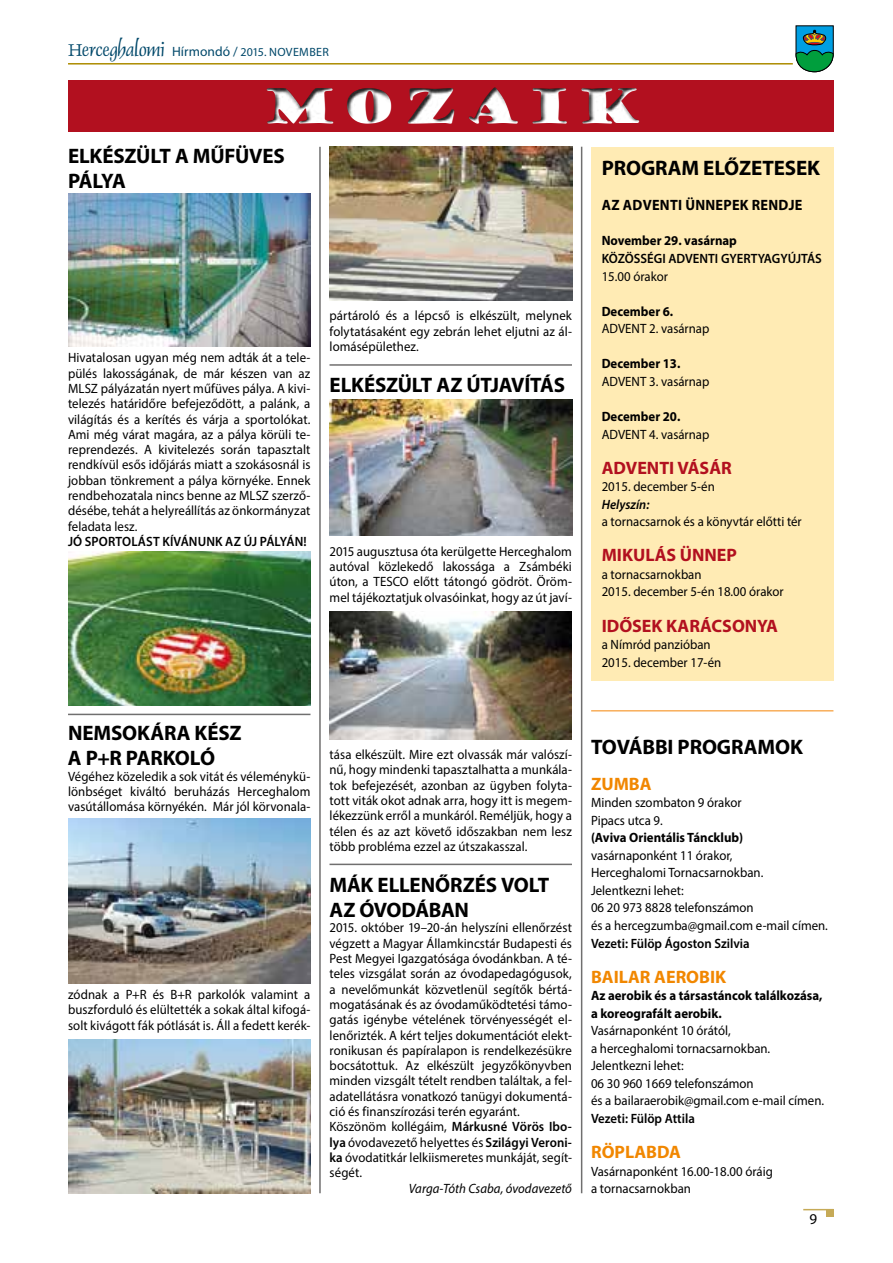
<style>
.page{position:relative;width:893px;height:1263px;background:#fff}
.page>*{position:absolute;margin:0;border:0;box-sizing:border-box;transform-origin:0 0}
.t1{font:46.5px "Goudy Stout";letter-spacing:.13em;color:#fff;scale:.95 1}
.t2{font:700 21px/25.5px "Myriad Pro";letter-spacing:-.005em;color:#000}
.t3{font:700 18px "Myriad Pro";color:#b2101f}
.t4{font:700 18px "Myriad Pro";color:#f18700}
.t5{font:700 15px "Myriad Pro";color:#000;scale:.95 1}
.t6{font:15px "Myriad Pro";color:#000}
.t7{font:13.5px/15.3px "Myriad Pro";color:#000;scale:.95 1}
.t8{font:700 13.5px/17.5px "Myriad Pro";color:#000;scale:.95 1}
.t9{font:600 13.5px "Myriad Pro";color:#000;scale:.95 1}
.t10{font:italic 13.5px "Myriad Pro";color:#000;scale:.95 1}
.t11{font:italic 600 13.5px "Myriad Pro";color:#000;scale:.95 1}
.t12{font:12px "Myriad Pro";letter-spacing:.025em;color:#00486a}
.s1{font-family:"Dauphin PFL";font-size:19.5px}
.s2{font-size:13.5px}
.s3{font-weight:600}
</style>
<div class="page">
<hr style="left:68px;top:63px;width:725px;height:2px;background:#ad8c01">
<hr style="left:803px;top:1209px;width:31px;height:1px;background:#c6aa57">
<div style="left:826px;top:1209px;width:8px;height:7px;background:#c6aa57"></div>
<svg style="left:795px;top:26px;width:39px;height:46px;background:#288d82"></svg>
<div style="left:591px;top:147px;width:242px;height:533px;background:#ffebb4"></div>
<hr style="left:319px;top:147px;width:2px;height:1046px;background:#706f6f">
<hr style="left:581px;top:147px;width:1px;height:1046px;background:#706f6f">
<img style="left:68px;top:193px;width:242px;height:154px">
<img style="left:68px;top:552px;width:242px;height:153px">
<img style="left:68px;top:819px;width:242px;height:164px">
<img style="left:68px;top:1040px;width:242px;height:153px">
<img style="left:330px;top:147px;width:242px;height:153px">
<img style="left:330px;top:399px;width:242px;height:137px">
<img style="left:330px;top:612px;width:242px;height:127px">
<div style="left:68px;top:81px;width:765px;height:51px;background:#b2101f"></div>
<div style="left:262px;top:83px;width:381px;height:43px;background:#000;opacity:.85"></div>
<hr style="left:68px;top:714px;width:242px;height:1px;background:#706f6f">
<hr style="left:329px;top:364px;width:243px;height:2px;background:#706f6f">
<hr style="left:329px;top:864px;width:243px;height:1px;background:#706f6f">
<hr style="left:591px;top:710px;width:242px;height:1px;background:#f8ae5a">
<p class="t12" style="left:68px;top:45px;width:262px"><span class="s1">Herceghalomi</span> <span class="s2">Hírmondó /</span> 2015. november</p>
<h1 class="t1" style="left:262px;top:76px;width:402px">MOZAIK</h1>
<h2 class="t2" style="left:68px;top:142px;width:218px">ELKÉSZÜLT A MŰFÜVES<br>PÁLYA</h2>
<p class="t7" style="left:68px;top:350px;width:257px;text-align:justify">Hivatalosan ugyan még nem adták át a tele&shy;pülés lakosságának, de már készen van az MLSZ pályázatán nyert műfüves pálya. A kivi&shy;telezés határidőre befejeződött, a palánk, a világítás és a kerítés és várja a sportolókat.<br>Ami még várat magára, az a pálya körüli te&shy;reprendezés. A kivitelezés során tapasztalt rendkívül esős időjárás miatt a szokásosnál is jobban tönkrement a pálya környéke. Ennek rendbehozatala nincs benne az MLSZ szerző&shy;désébe, tehát a helyreállítás az önkormányzat feladata lesz.</p>
<p class="t9" style="left:68px;top:533px;width:253px">JÓ SPORTOLÁST KÍVÁNUNK AZ ÚJ PÁLYÁN!</p>
<p class="t7" style="left:330px;top:308px;width:257px;text-align:justify">pártároló és a lépcső is elkészült, melynek folytatásaként egy zebrán lehet eljutni az ál&shy;lomásépülethez.</p>
<h2 class="t2" style="left:330px;top:371px;width:237px">ELKÉSZÜLT AZ ÚTJAVÍTÁS</h2>
<p class="t7" style="left:330px;top:543px;width:257px;text-align:justify">2015 augusztusa óta kerülgette Herceghalom autóval közlekedő lakossága a Zsámbéki úton, a TESCO előtt tátongó gödröt. Öröm&shy;mel tájékoztatjuk olvasóinkat, hogy az út javí-</p>
<h2 class="t2" style="left:602px;top:155px;width:69px">PROGRAM</h2>
<h2 class="t2" style="left:703px;top:155px;width:118px">ELŐZETESEK</h2>
<p class="t5" style="left:602px;top:195px;width:43px">Az adven</p>
<p class="t5" style="left:670px;top:195px;width:27px">ti ünnepek</p>
<p class="t5" style="left:752px;top:195px;width:19px">rendje</p>
<p class="t8" style="left:602px;top:232px;width:144px">November 29. vasárnap</p>
<p class="t9" style="left:602px;top:250px;width:233px">KÖZÖSSÉGI ADVENTI GYERTYAGYÚJTÁS</p>
<p class="t7" style="left:602px;top:268px;width:71px">15.00 órakor</p>
<p class="t8" style="left:602px;top:302px;width:77px">December 6.</p>
<p class="t7" style="left:602px;top:321px;width:115px">ADVENT 2. vasárnap</p>
<p class="t8" style="left:602px;top:354px;width:84px">December 13.</p>
<p class="t7" style="left:602px;top:373px;width:115px">ADVENT 3. vasárnap</p>
<p class="t8" style="left:602px;top:407px;width:84px">December 20.</p>
<p class="t7" style="left:602px;top:426px;width:115px">ADVENT 4. vasárnap</p>
<h3 class="t3" style="left:602px;top:456px;width:130px">ADVENTI VÁSÁR</h3>
<p class="t7" style="left:602px;top:479px;width:121px">2015. december 5-én</p>
<p class="t11" style="left:602px;top:496px;width:52px">Helyszín:</p>
<p class="t7" style="left:602px;top:514px;width:212px">a tornacsarnok és a könyvtár előtti tér</p>
<h3 class="t3" style="left:602px;top:543px;width:137px">MIKULÁS ÜNNEP</h3>
<p class="t7" style="left:602px;top:565px;width:193px;line-height:17.5px">a tornacsarnokban<br>2015. december 5-én 18.00 órakor</p>
<h3 class="t3" style="left:602px;top:614px;width:177px">IDŐSEK KARÁCSONYA</h3>
<p class="t7" style="left:602px;top:636px;width:127px;line-height:17.5px">a Nímród panzióban<br>2015. december 17-én</p>
<h2 class="t2" style="left:68px;top:719px;width:175px">NEMSOKÁRA KÉSZ<br>A P+R PAR KOLÓ</h2>
<p class="t7" style="left:68px;top:768px;width:257px;text-align:justify">Végéhez közeledik a sok vitát és véleménykü&shy;lönbséget kiváltó beruházás Herceghalom vasútállomása környékén. Már jól körvonala-</p>
<p class="t7" style="left:68px;top:987px;width:257px;text-align:justify">zódnak a P+R és B+R parkolók valamint a buszforduló és elültették a sokak által kifogá&shy;solt kivágott fák pótlását is. Áll a fedett kerék-</p>
<p class="t7" style="left:330px;top:747px;width:257px;text-align:justify">tása elkészült. Mire ezt olvassák már valószí&shy;nű, hogy mindenki tapasztalhatta a munkála&shy;tok befejezését, azonban az ügyben folyta&shy;tott viták okot adnak arra, hogy itt is megem&shy;lékezzünk erről a munkáról. Reméljük, hogy a télen és az azt követő időszakban nem lesz több probléma ezzel az útszakasszal.</p>
<h2 class="t2" style="left:330px;top:871px;width:197px">MÁK ELLENŐRZÉS VOLT<br>AZ ÓVODÁBAN</h2>
<p class="t7" style="left:330px;top:920px;width:257px">2015. október 19–20-án helyszíni ellenőrzést végzett a Magyar Államkincstár Budapesti és Pest Megyei Igazgatósága óvodánkban. A té&shy;teles vizsgálat során az óvodapedagógusok, a nevelőmunkát közvetlenül segítők bértá&shy;mogatásának és az óvodaműködtetési támo&shy;gatás igénybe vételének törvényességét el&shy;lenőrizték. A kért teljes dokumentációt elekt&shy;ronikusan és papíralapon is rendelkezésükre bocsátottuk. Az elkészült jegyzőkönyvben minden vizsgált tételt rendben találtak, a fel&shy;adatellátásra vonatkozó tanügyi dokumentá&shy;ció és finanszírozási terén egyaránt.<br>Köszönöm kollégáim, <span class="s3">Márkusné Vörös Ibo&shy;lya</span> óvodavezető helyettes és <span class="s3">Szilágyi Veroni&shy;ka</span> óvodatitkár lelkiismeretes munkáját, segít&shy;ségét.</p>
<p class="t10" style="left:409px;top:1180px;width:173px">Varga-Tóth Csaba, óvodavezető</p>
<h2 class="t2" style="left:591px;top:734px;width:156px">TOVÁBBI PROGRAMO</h2>
<h2 class="t2" style="left:790px;top:734px;width:14px">K</h2>
<h3 class="t4" style="left:591px;top:772px;width:36px">ZUMBA</h3>
<p class="t7" style="left:591px;top:793px;width:160px;line-height:17.5px">Minden szombaton 9 órakor<br>Pipacs utca 9.</p>
<p class="t8" style="left:591px;top:828px;width:162px">(Aviva Orientális Táncklub)</p>
<p class="t7" style="left:591px;top:846px;width:251px;line-height:17.5px">vasárnaponként 11 órakor,<br>Herceghalomi Tornacsarnokban.<br>Jelentkezni lehet:<br>06 20 973 8828 telefonszámon<br>és a hercegzumba@gmail.com e-mail címen.</p>
<p class="t9" style="left:591px;top:934px;width:168px">Vezeti: Fülöp Ágoston Szilvia</p>
<h3 class="t4" style="left:591px;top:965px;width:39px">BAILAR</h3>
<h3 class="t4" style="left:654px;top:965px;width:34px">AEROB</h3>
<h3 class="t4" style="left:710px;top:965px;width:18px">IK</h3>
<p class="t8" style="left:591px;top:986px;width:245px">Az aerobik és a társastáncok találkozása, a koreografált aerobik.</p>
<p class="t7" style="left:591px;top:1022px;width:247px;line-height:17.5px">Vasárnaponként 10 órától,<br>a herceghalomi tornacsarnokban.<br>Jelentkezni lehet:<br>06 30 960 1669 telefonszámon<br>és a bailaraerobik@gmail.com e-mail címen.</p>
<p class="t9" style="left:591px;top:1110px;width:111px">Vezeti: Fülöp Attila</p>
<h3 class="t4" style="left:591px;top:1140px;width:91px">RÖPLABDA</h3>
<p class="t7" style="left:591px;top:1162px;width:193px;line-height:17.5px">Vasárnaponként 16.00-18.00 óráig a tornacsarnokban</p>
<p class="t6" style="left:809px;top:1210px;width:9px">9</p>
</div>
